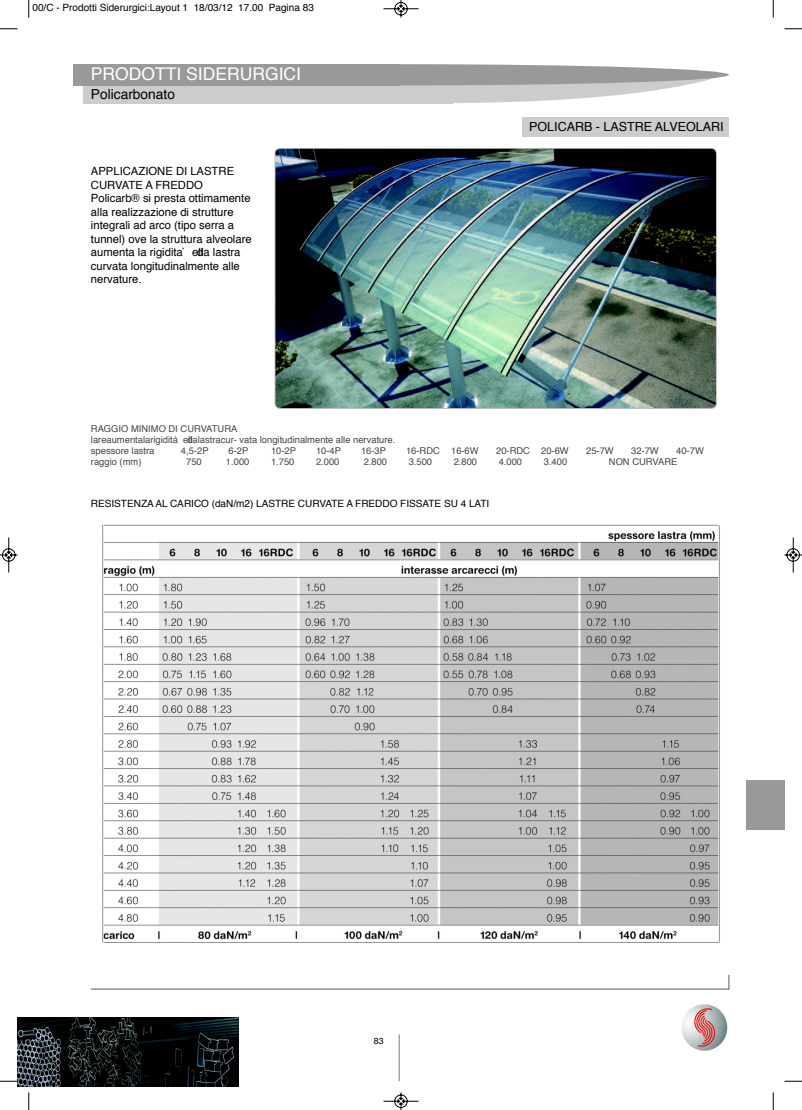
<style>
.page{position:relative;width:802px;height:1110px;background:#fff}
.page>*{position:absolute;margin:0;border:0;box-sizing:border-box;transform-origin:0 0}
.t1{font:17.5px "Helvetica";color:#fff}
.t2{font:13.75px "Helvetica";color:#000}
.t3{font:12.5px "Helvetica";color:#000}
.t4{font:11.25px/13.5px "Helvetica";color:#000}
.t5{font:10px "Helvetica";color:#000}
.t6{font:9.38px/11.2px "Helvetica";color:#464646}
.t7{font:8.75px "Helvetica";color:#000}
</style>
<div class="page">
<svg style="left:453px;top:76px;width:271px;height:27px"></svg>
<div style="left:84px;top:80px;width:369px;height:23px;background:#ccc"></div>
<div style="left:73px;top:64px;width:656px;height:21px;background:#999;border-radius:50%"></div>
<div style="left:73px;top:64px;width:326px;height:21px;background:#999"></div>
<hr style="left:399px;top:1034px;width:1px;height:47px;background:#797979">
<svg style="left:91px;top:975px;width:639px;height:15px"></svg>
<img style="left:681px;top:1004px;width:47px;height:47px">
<img style="left:274px;top:147px;width:443px;height:262px">
<div style="left:523px;top:117px;width:206px;height:20px;background:#ccc"></div>
<div style="left:746px;top:780px;width:38px;height:50px;background:#999"></div>
<img style="left:18px;top:1017px;width:220px;height:70px">
<img style="left:102px;top:524px;width:618px;height:419px">
<svg style="left:28px;top:0;width:2px;height:18px"></svg>
<svg style="left:0;top:28px;width:18px;height:2px"></svg>
<svg style="left:773px;top:0;width:1px;height:18px"></svg>
<svg style="left:784px;top:28px;width:18px;height:2px"></svg>
<svg style="left:28px;top:1092px;width:2px;height:18px"></svg>
<svg style="left:0;top:1081px;width:18px;height:1px"></svg>
<svg style="left:773px;top:1092px;width:1px;height:18px"></svg>
<svg style="left:784px;top:1081px;width:18px;height:1px"></svg>
<svg style="left:383px;top:0;width:36px;height:18px"></svg>
<svg style="left:383px;top:1092px;width:36px;height:18px"></svg>
<svg style="left:0;top:537px;width:18px;height:36px"></svg>
<svg style="left:784px;top:537px;width:18px;height:36px"></svg>
<p class="t5" style="left:32px;top:4px;width:283px">00/C - Prodotti Siderurgici:Layout 1 18/03/12 17.00 Pagina 83</p>
<h1 class="t1" style="left:91px;top:66px;width:212px">PRODOTTI SIDERURGICI</h1>
<h2 class="t2" style="left:91px;top:89px;width:86px">Policarbonato</h2>
<p class="t4" style="left:91px;top:166px;width:162px">APPLICAZIONE DI LASTRE<br>CURVATE A FREDDO<br>Policarb® si presta ottimamente alla realizzazione di strutture integrali ad arco (tipo serra a tunnel) ove la struttura alveolare aumenta la rigidita ̀ edlla lastra curvata longitudinalmente alle nervature.</p>
<h3 class="t3" style="left:529px;top:121px;width:196px">POLICARB - LASTRE ALVEOLARI</h3>
<p class="t6" style="left:91px;top:423px;width:306px">RAGGIO MINIMO DI CURVATURA<br>lareaumentalarigidità edllalastracur- vata longitudinalmente alle nervature. spessore lastra</p>
<p class="t6" style="left:181px;top:446px;width:29px">4,5-2P</p>
<p class="t6" style="left:229px;top:446px;width:21px">6-2P</p>
<p class="t6" style="left:271px;top:446px;width:27px">10-2P</p>
<p class="t6" style="left:316px;top:446px;width:27px">10-4P</p>
<p class="t6" style="left:361px;top:446px;width:27px">16-3P</p>
<p class="t6" style="left:406px;top:446px;width:74px">16-RDC 16-6W</p>
<p class="t6" style="left:496px;top:446px;width:74px">20-RDC 20-6W</p>
<p class="t6" style="left:586px;top:446px;width:29px">25-7W</p>
<p class="t6" style="left:631px;top:446px;width:29px">32-7W</p>
<p class="t6" style="left:676px;top:446px;width:29px">40-7W</p>
<p class="t6" style="left:91px;top:457px;width:52px">raggio (mm)</p>
<p class="t6" style="left:186px;top:457px;width:17px">750</p>
<p class="t6" style="left:226px;top:457px;width:25px">1.000</p>
<p class="t6" style="left:271px;top:457px;width:25px">1.750</p>
<p class="t6" style="left:316px;top:457px;width:25px">2.000</p>
<p class="t6" style="left:363px;top:457px;width:25px">2.800</p>
<p class="t6" style="left:408px;top:457px;width:25px">3.500</p>
<p class="t6" style="left:453px;top:457px;width:25px">2.800</p>
<p class="t6" style="left:498px;top:457px;width:25px">4.000</p>
<p class="t6" style="left:543px;top:457px;width:25px">3.400</p>
<p class="t6" style="left:609px;top:457px;width:70px">NON CURVARE</p>
<p class="t5" style="left:91px;top:499px;width:400px">RESISTENZA AL CARICO (daN/m2) LASTRE CURVATE A FREDDO FISSATE SU 4 LATI</p>
<p class="t7" style="left:374px;top:1037px;width:11px">83</p>
</div>
